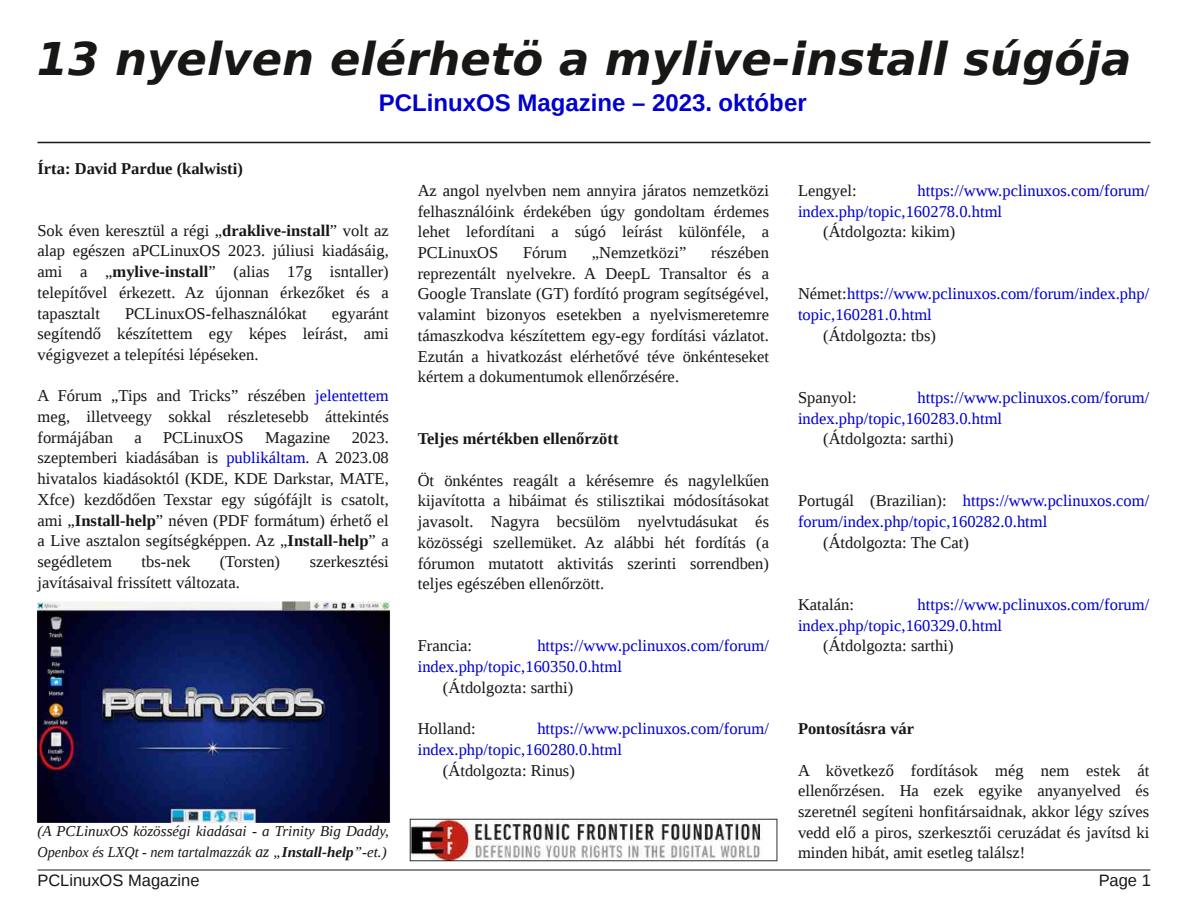
<style>
.page{position:relative;width:1188px;height:918px;background:#fff}
.page>*{position:absolute;margin:0;border:0;box-sizing:border-box;transform-origin:0 0}
.t1{font:italic 700 45px "Bitstream Vera Sans";color:#181715}
.t2{font:700 24px "Liberation Sans";color:#0000cd}
.t3{font:16.5px/20.7px "Liberation Serif";color:#181715;text-align:justify}
.t4{font:16.5px/20.7px "Liberation Serif";color:#0000cd}
.t5{font:700 16.5px "Liberation Serif";color:#181715}
.t6{font:16.5px "Liberation Sans";color:#181715}
.t7{font:italic 15px/20.7px "Liberation Serif";color:#181715}
.s1{font-weight:700}
.s2{color:#0000cd}
.s3{font-size:16.5px}
.s4{color:#181715}
</style>
<div class="page">
<hr style="left:38px;top:142px;width:1112px;height:1px;background:#181715">
<hr style="left:38px;top:870px;width:1112px;height:1px;background:#181715">
<img style="left:37px;top:601px;width:353px;height:222px">
<img style="left:409px;top:818px;width:369px;height:44px">
<h1 class="t1" style="left:37px;top:33px;width:1096px">13 nyelven elérhetö a mylive-install súgója</h1>
<h2 class="t2" style="left:379px;top:89px;width:429px">PCLinuxOS Magazine – 2023. október</h2>
<p class="t5" style="left:38px;top:159px;width:207px">Írta: David Pardue (kalwisti)</p>
<p class="t3" style="left:38px;top:220px;width:353px">Sok éven keresztül a régi „<span class="s1">draklive-install</span>” volt az alap egészen aPCLinuxOS 2023. júliusi kiadásáig, ami a „<span class="s1">mylive-install</span>” (alias 17g isntaller) telepítővel érkezett. Az újonnan érkezőket és a tapasztalt</p>
<p class="t3" style="left:125px;top:303px;width:183px">PCLinuxOS-felhasználókat</p>
<p class="t3" style="left:38px;top:303px;width:353px;text-indent:294px">egyaránt segítendő készítettem egy képes leírást, ami végigvezet a telepítési lépéseken.</p>
<p class="t3" style="left:38px;top:385px;width:353px">A Fórum „Tips and Tricks” részében <span class="s2">jelentettem </span>meg, illetveegy sokkal részletesebb áttekintés formájában</p>
<p class="t3" style="left:38px;top:427px;width:353px;text-indent:314px">2023. szeptemberi kiadásában is <span class="s2">publikáltam</span>. A 2023.08 hivatalos kiadásoktól (KDE, KDE Darkstar, MATE, Xfce) kezdődően Texstar egy súgófájlt is csatolt, ami „<span class="s1">Install-help</span>” néven (PDF formátum) érhető el a Live asztalon segítségképpen. Az „<span class="s1">Install-help</span>” a segédletem</p>
<p class="t3" style="left:134px;top:427px;width:9px">a</p>
<p class="t3" style="left:163px;top:427px;width:82px">PCLinuxOS</p>
<p class="t3" style="left:265px;top:427px;width:67px">Magazine</p>
<p class="t3" style="left:142px;top:551px;width:50px">tbs-nek</p>
<p class="t3" style="left:220px;top:551px;width:62px">(Torsten)</p>
<p class="t3" style="left:310px;top:551px;width:81px">szerkesztési</p>
<p class="t3" style="left:38px;top:572px;width:204px">javításaival frissített változata.</p>
<p class="t7" style="left:38px;top:821px;width:353px">(A PCLinuxOS közösségi kiadásai - a Trinity Big Daddy,<br>Openbox és LXQt - nem tartalmazzák <span class="s3">az</span> „<span class="s1">Install-help</span>”-et.)</p>
<p class="t3" style="left:418px;top:180px;width:353px">Az angol nyelvben nem annyira járatos nemzetközi felhasználóink érdekében úgy gondoltam érdemes lehet lefordítani a súgó leírást különféle, a PCLinuxOS</p>
<p class="t3" style="left:418px;top:242px;width:353px;text-indent:293px">részében reprezentált nyelvekre. A DeepL Transaltor és a Google Translate (GT) fordító program segítségével, valamint bizonyos esetekben a nyelvismeretemre támaszkodva készítettem egy-egy fordítási vázlatot.<br>Ezután a hivatkozást elérhetővé téve önkénteseket kértem a dokumentumok ellenőrzésére.</p>
<p class="t3" style="left:523px;top:242px;width:46px">Fórum</p>
<p class="t3" style="left:592px;top:242px;width:96px">„Nemzetközi”</p>
<p class="t5" style="left:418px;top:430px;width:202px">Teljes mértékben ellenőrzött</p>
<p class="t3" style="left:418px;top:470px;width:353px">Öt önkéntes reagált a kérésemre és nagylelkűen kijavította a hibáimat és stilisztikai módosításokat javasolt. Nagyra becsülöm nyelvtudásukat és közösségi szellemüket. Az alábbi hét fordítás (a fórumon mutatott aktivitás szerinti sorrendben) teljes egészében ellenőrzött.</p>
<p class="t4" style="left:418px;top:635px;width:353px;text-indent:120px">https://www.pclinuxos.com/forum/ index.php/topic,160350.0.html</p>
<p class="t3" style="left:443px;top:677px;width:132px">(Átdolgozta: sarthi)</p>
<p class="t3" style="left:418px;top:718px;width:59px">Holland:</p>
<p class="t3" style="left:418px;top:635px;width:56px">Francia:</p>
<p class="t4" style="left:418px;top:718px;width:353px;text-indent:120px">https://www.pclinuxos.com/forum/ index.php/topic,160280.0.html</p>
<p class="t3" style="left:443px;top:760px;width:133px">(Átdolgozta: Rinus)</p>
<p class="t4" style="left:798px;top:180px;width:353px;text-indent:120px">https://www.pclinuxos.com/forum/ index.php/topic,160278.0.html</p>
<p class="t3" style="left:823px;top:221px;width:134px">(Átdolgozta: kikim)</p>
<p class="t3" style="left:798px;top:180px;width:60px">Lengyel:</p>
<p class="t4" style="left:798px;top:284px;width:353px"><span class="s4">Német:</span>https://www.pclinuxos.com/forum/index.php/ topic,160281.0.html</p>
<p class="t3" style="left:823px;top:325px;width:114px">(Átdolgozta: tbs)</p>
<p class="t4" style="left:798px;top:387px;width:353px;text-indent:120px">https://www.pclinuxos.com/forum/ index.php/topic,160283.0.html</p>
<p class="t3" style="left:823px;top:428px;width:132px">(Átdolgozta: sarthi)</p>
<p class="t3" style="left:798px;top:387px;width:60px">Spanyol:</p>
<p class="t4" style="left:798px;top:491px;width:353px"><span class="s4">Portugál (Brazilian):</span> https://www.pclinuxos.com/ forum/index.php/topic,160282.0.html</p>
<p class="t3" style="left:823px;top:532px;width:147px">(Átdolgozta: The Cat)</p>
<p class="t4" style="left:798px;top:594px;width:353px;text-indent:120px">https://www.pclinuxos.com/forum/ index.php/topic,160329.0.html</p>
<p class="t3" style="left:823px;top:635px;width:132px">(Átdolgozta: sarthi)</p>
<p class="t3" style="left:798px;top:594px;width:58px">Katalán:</p>
<p class="t5" style="left:798px;top:719px;width:118px">Pontosításra vár</p>
<p class="t3" style="left:798px;top:760px;width:353px">A következő fordítások még nem estek át ellenőrzésen. Ha ezek egyike anyanyelved és szeretnél segíteni honfitársaidnak, akkor légy szíves vedd elő a piros, szerkesztői ceruzádat és javítsd ki minden hibát, amit esetleg találsz!</p>
<p class="t6" style="left:38px;top:872px;width:164px">PCLinuxOS Magazine</p>
<p class="t6" style="left:1099px;top:871px;width:54px">Page 1</p>
</div>
